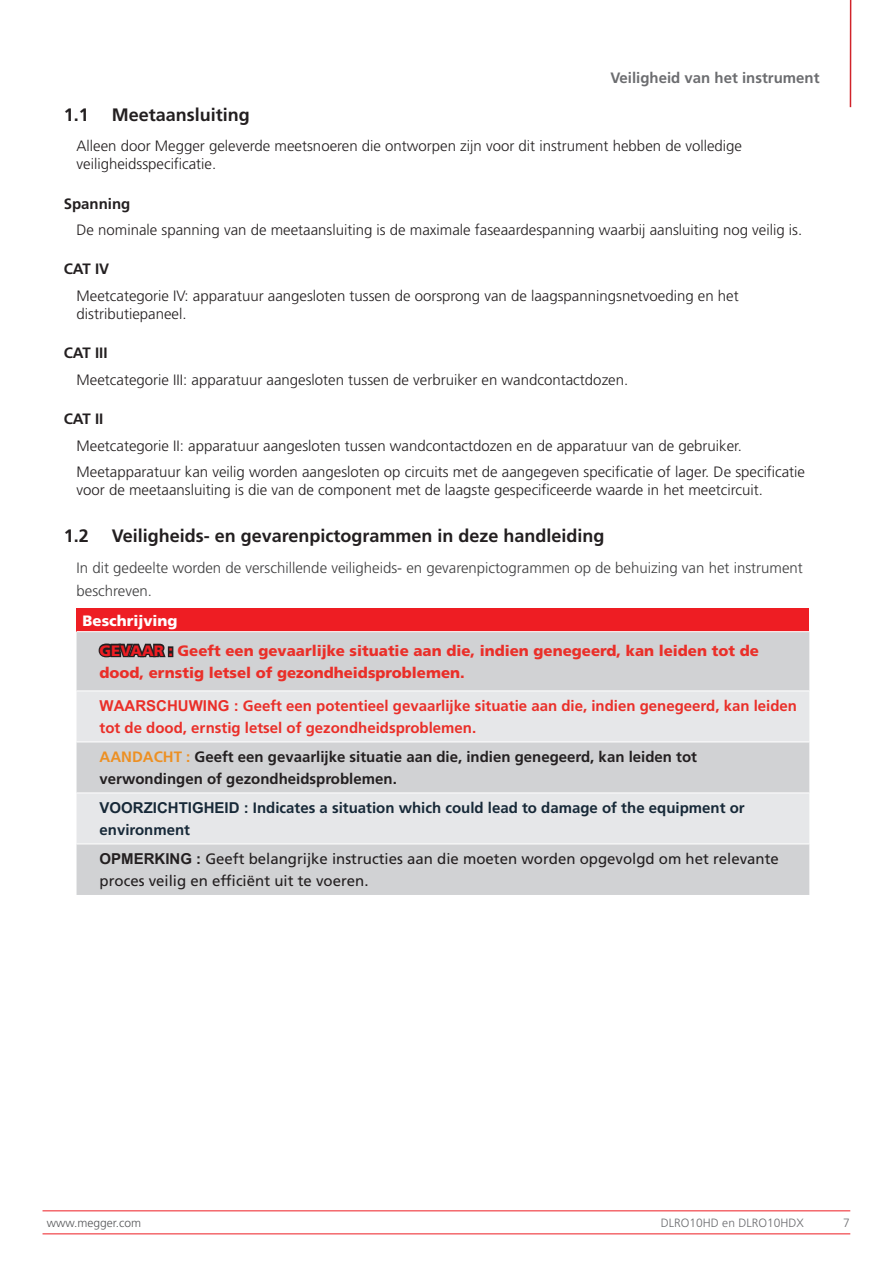
<style>
.page{position:relative;width:893px;height:1263px;background:#fff}
.page>*{position:absolute;margin:0;border:0;box-sizing:border-box;transform-origin:0 0}
.t1{font:700 18px "Frutiger LT Pro";color:#231f20}
.t2{font:300 15px/18px "Frutiger LT Pro";color:#231f20}
.t3{font:700 15px/28.5px "Frutiger LT Pro";color:#231f20}
.t4{font:15px/28.5px "Frutiger LT Pro";color:#231f20}
.t5{font:700 15px/32.7px "Frutiger LT Pro";color:#ea2f29}
.t6{font:700 15px/28.5px "Frutiger LT Pro";color:#172938}
.t7{font:300 15px/22.5px "Frutiger LT Pro";color:#3e3e3f}
.t8{font:900 15px/30px "Frutiger LT Pro";color:#ea2f29}
.t9{font:700 15px "Frutiger LT Pro";color:#6c6d70}
.t10{font:300 12px "Frutiger LT Pro";color:#6c6d70}
.t11{font:300 12px "Frutiger LT Pro";color:#57585a}
.s1{color:#fff}
.s2{color:#231f20}
.s3{font-weight:900}
.s4{font-family:"Arial Unicode MS"}
.s5{color:#ea2f29}
.s6{color:#ed9023}
.s7{font-weight:700;color:#172938}
.s8{font-family:"Arial Unicode MS";font-weight:700}
</style>
<div class="page">
<hr style="left:43px;top:1210px;width:807px;height:1px;background:#ee1d23">
<hr style="left:43px;top:1233px;width:807px;height:1px;background:#ee1d23">
<hr style="left:850px;top:0;width:1px;height:107px;background:#d1232a">
<div style="left:77px;top:608px;width:732px;height:24px;background:#ee1d23"></div>
<div style="left:77px;top:632px;width:732px;height:263px;background:#d1d2d4"></div>
<svg style="left:77px;top:691px;width:732px;height:152px;background:#dfe0e2"></svg>
<hr style="left:77px;top:631px;width:732px;height:1px;background:#fff">
<hr style="left:77px;top:690px;width:732px;height:1px;background:#fff">
<hr style="left:77px;top:741px;width:732px;height:1px;background:#fff">
<hr style="left:77px;top:792px;width:732px;height:1px;background:#fff">
<hr style="left:77px;top:843px;width:732px;height:1px;background:#fff">
<p class="t9" style="left:610px;top:68px;width:211px">Veiligheid van het instrument</p>
<p class="t1" style="left:64px;top:104px;width:27px">1.1</p>
<p class="t1" style="left:112px;top:104px;width:140px">Meetaansluiting</p>
<p class="t2" style="left:77px;top:137px;width:667px">Alleen door Megger geleverde meetsnoeren die ontworpen zijn voor dit instrument hebben de volledige veiligheidsspecificatie.</p>
<p class="t3" style="left:64px;top:189px;width:68px">Spanning</p>
<p class="t2" style="left:77px;top:221px;width:727px">De nominale spanning van de meetaansluiting is de maximale faseaardespanning waarbij aansluiting nog veilig is.</p>
<p class="t3" style="left:64px;top:255px;width:47px">CAT IV</p>
<p class="t2" style="left:77px;top:287px;width:664px">Meetcategorie IV: apparatuur aangesloten tussen de oorsprong van de laagspanningsnetvoeding en het distributiepaneel.</p>
<p class="t3" style="left:64px;top:339px;width:45px">CAT III</p>
<p class="t2" style="left:77px;top:371px;width:553px">Meetcategorie III: apparatuur aangesloten tussen de verbruiker en wandcontactdozen.</p>
<p class="t3" style="left:64px;top:404px;width:41px">CAT II</p>
<p class="t2" style="left:77px;top:432px;width:730px;line-height:26.5px">Meetcategorie II: apparatuur aangesloten tussen wandcontactdozen en de apparatuur van de gebruiker.<br>Meetapparatuur kan veilig worden aangesloten op circuits met de aangegeven specificatie of lager. De specificatie</p>
<p class="t2" style="left:77px;top:481px;width:688px">voor de meetaansluiting is die van de component met de laagste gespecificeerde waarde in het meetcircuit.</p>
<p class="t1" style="left:64px;top:525px;width:27px">1.2</p>
<p class="t1" style="left:112px;top:525px;width:494px">Veiligheids- en gevarenpictogrammen in deze handleiding</p>
<p class="t7" style="left:77px;top:557px;width:728px">In dit gedeelte worden de verschillende veiligheids- en gevarenpictogrammen op de behuizing van het instrument beschreven.</p>
<p class="t8" style="left:100px;top:605px;width:661px;text-indent:-17px"><span class="s1">Beschrijving<br></span><span class="s2">GEVAAR :</span> Geeft een gevaarlijke situatie aan die, indien genegeerd, kan leiden tot de</p>
<p class="t5" style="left:100px;top:657px;width:699px"><span class="s3">dood, ernstig letsel of gezondheidsproblemen.<br></span><span class="s4">WAARSCHUWING :</span> Geeft een potentieel gevaarlijke situatie aan die, indien genegeerd, kan leiden</p>
<p class="t3" style="left:100px;top:714px;width:599px"><span class="s5">tot de dood, ernstig letsel of gezondheidsproblemen.<br></span><span class="s6">AANDACHT :</span> Geeft een gevaarlijke situatie aan die, indien genegeerd, kan leiden tot</p>
<p class="t6" style="left:100px;top:765px;width:647px"><span class="s2">verwondingen of gezondheidsproblemen.<br></span><span class="s4">VOORZICHTIGHEID :</span> Indicates a situation which could lead to damage of the equipment or</p>
<p class="t4" style="left:100px;top:816px;width:681px"><span class="s7">environment<br></span><span class="s8">OPMERKING :</span> Geeft belangrijke instructies aan die moeten worden opgevolgd om het relevante</p>
<p class="t4" style="left:100px;top:867px;width:270px">proces veilig en efficiënt uit te voeren.</p>
<p class="t11" style="left:47px;top:1216px;width:96px">www.megger.com</p>
<p class="t10" style="left:661px;top:1216px;width:144px">DLRO10HD en DLRO10HDX</p>
<p class="t10" style="left:843px;top:1216px;width:8px">7</p>
</div>
